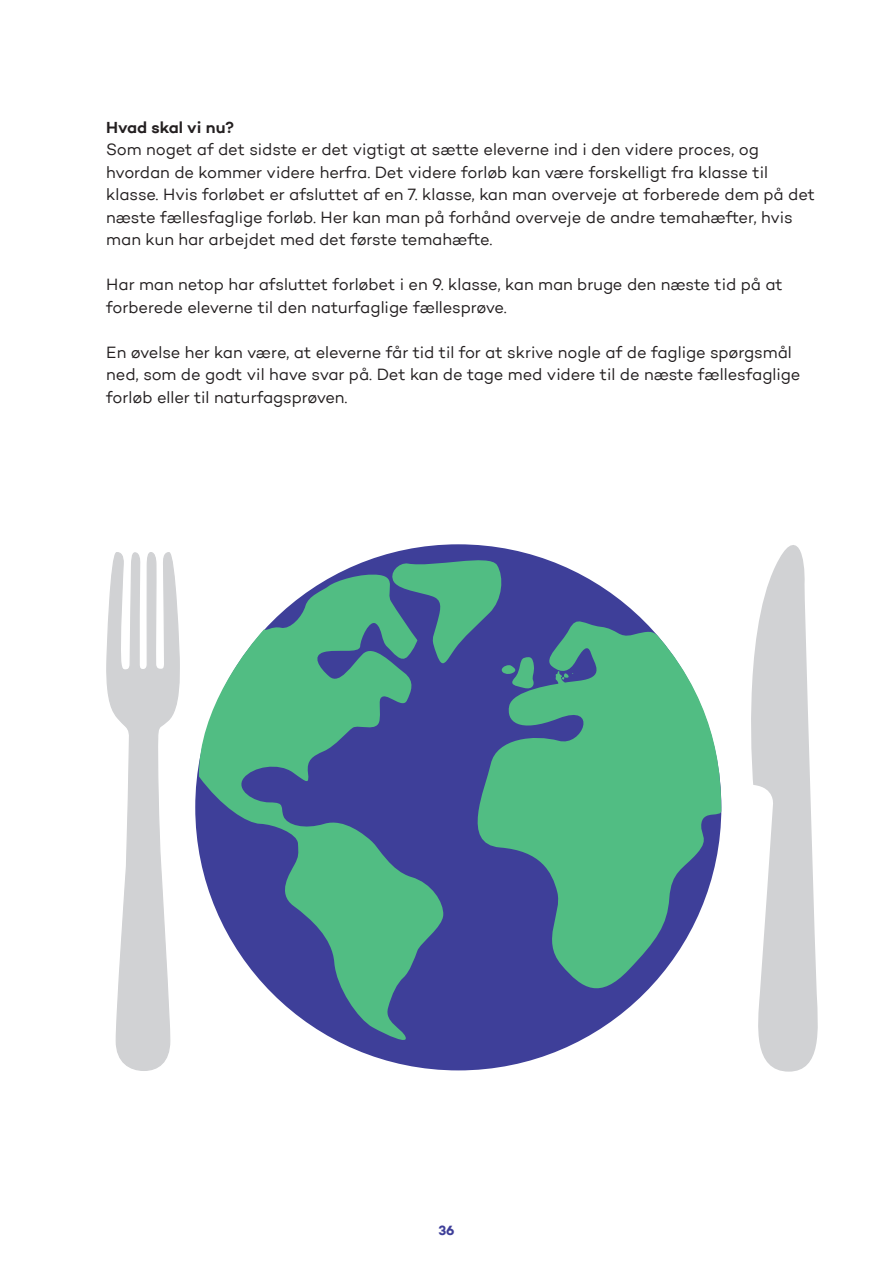
<style>
.page{position:relative;width:893px;height:1263px;background:#fff}
.page>*{position:absolute;margin:0;border:0;box-sizing:border-box;transform-origin:0 0}
.t1{font:16.5px/22.5px "Campton Book 2";letter-spacing:-.005em;color:#231f20}
.t2{font:600 16.5px "Campton";color:#231f20}
.t3{font:700 13.5px "Campton";color:#3e3f99}
</style>
<div class="page">
<div style="left:195px;top:544px;width:526px;height:526px;background:#3e3f99;border-radius:50%"></div>
<svg style="left:477px;top:614px;width:245px;height:386px;fill:#51bd83"></svg>
<svg style="left:555px;top:671px;width:18px;height:14px"></svg>
<svg style="left:388px;top:553px;width:147px;height:137px"></svg>
<svg style="left:198px;top:572px;width:246px;height:473px"></svg>
<svg style="left:751px;top:545px;width:67px;height:527px"></svg>
<svg style="left:106px;top:552px;width:74px;height:519px"></svg>
<h4 class="t2" style="left:106px;top:116px;width:129px">Hvad skal vi nu?</h4>
<p class="t1" style="left:106px;top:138px;width:710px">Som noget af det sidste er det vigtigt at sætte eleverne ind i den videre proces, og hvordan de kommer videre herfra. Det videre forløb kan være forskelligt fra klasse til klasse. Hvis forløbet er afsluttet af en 7. klasse, kan man overveje at forberede dem på det næste fællesfaglige forløb. Her kan man på forhånd overveje de andre temahæfter, hvis man kun har arbejdet med det første temahæfte.</p>
<p class="t1" style="left:106px;top:273px;width:678px">Har man netop har afsluttet forløbet i en 9. klasse, kan man bruge den næste tid på at forberede eleverne til den naturfaglige fællesprøve.</p>
<p class="t1" style="left:106px;top:340px;width:696px">En øvelse her kan være, at eleverne får tid til for at skrive nogle af de faglige spørgsmål ned, som de godt vil have svar på. Det kan de tage med videre til de næste fællesfaglige forløb eller til naturfagsprøven.</p>
<p class="t3" style="left:438px;top:1222px;width:18px">36</p>
</div>
